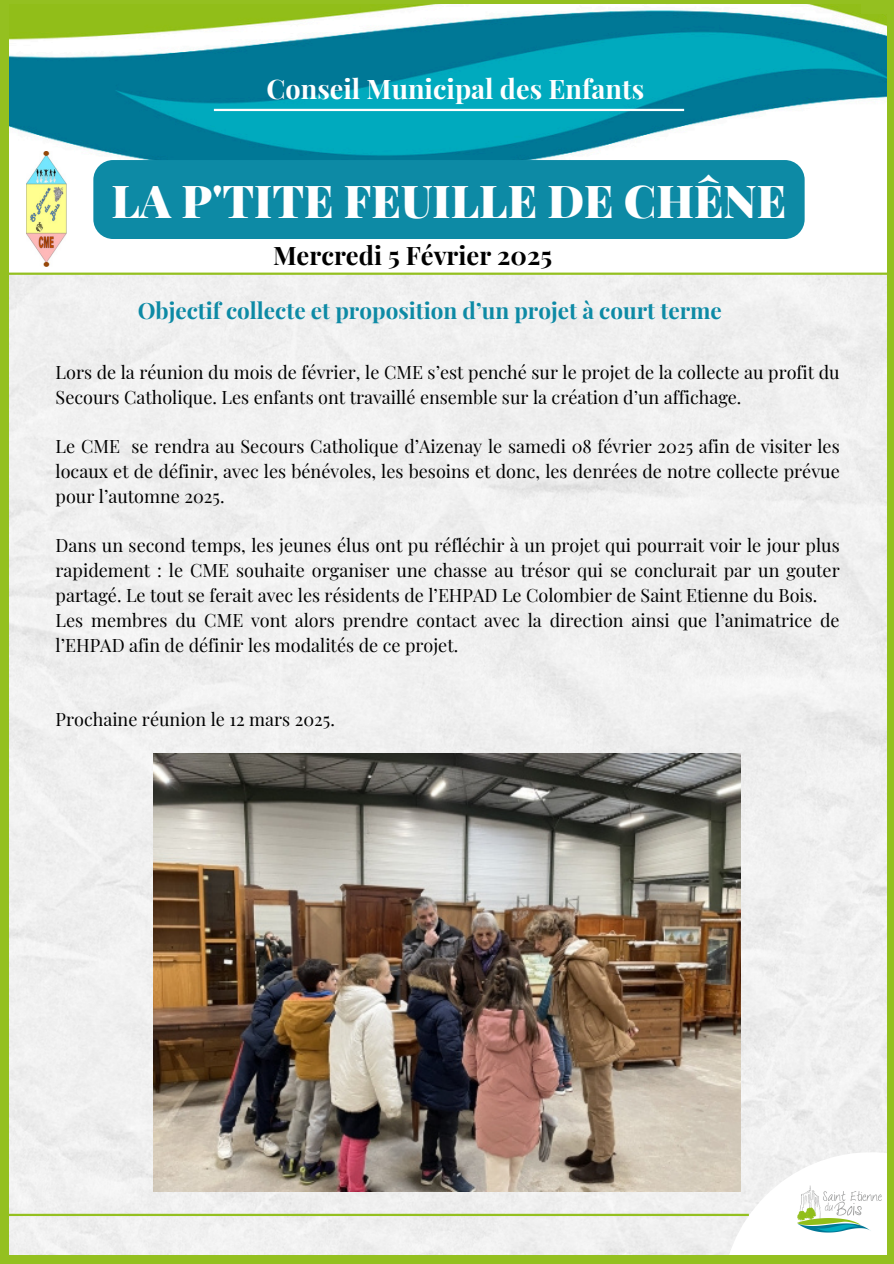
<style>
.page{position:relative;width:894px;height:1264px;background:#fff}
.page>*{position:absolute;margin:0;border:0;box-sizing:border-box;transform-origin:0 0}
.t1{font:900 45.45px "Playfair Display";color:#fff}
.t2{font:700 27px "Playfair Display";color:#fff}
.t3{font:700 25.5px "Playfair Display";color:#000}
.t4{font:700 22.5px "Playfair Display";color:#0d8aa5}
.t5{font:18px/24.8px "Playfair Display";color:#000}
</style>
<div class="page">
<div style="left:8px;top:275px;width:878px;height:980px;background:#f0f0f0"></div>
<img style="left:8px;top:4px;width:878px;height:268px">
<hr style="left:214px;top:109px;width:470px;height:2px;background:#fff">
<div style="left:721px;top:1152px;width:172px;height:111px;background:linear-gradient(to right,#f3f3f3,#fff)"></div>
<hr style="left:0;top:1213px;width:748px;height:2px;background:#94c020">
<img style="left:797px;top:1174px;width:89px;height:63px">
<img style="left:26px;top:152px;width:41px;height:114px">
<hr style="left:0;top:272px;width:893px;height:3px;background:#94c020">
<div style="left:0;top:0;width:8px;height:1263px;background:#94c020"></div>
<div style="left:886px;top:0;width:7px;height:1263px;background:#94c020"></div>
<div style="left:0;top:1255px;width:893px;height:8px;background:#94c020"></div>
<div style="left:861px;top:0;width:32px;height:14px;background:#94c020"></div>
<hr style="left:0;top:0;width:893px;height:4px;background:#94c020">
<img style="left:153px;top:753px;width:587px;height:438px">
<div style="left:93px;top:160px;width:711px;height:79px;background:#0d8aa5;border-radius:20px"></div>
<p class="t2" style="left:266px;top:70px;width:379px">Conseil Municipal des Enfants</p>
<p class="t1" style="left:111px;top:168px;width:676px">LA P'TITE FEUILLE DE CHÊNE</p>
<h3 class="t3" style="left:273px;top:238px;width:280px">Mercredi 5 Février 2025</h3>
<h2 class="t4" style="left:138px;top:294px;width:585px">Objectif collecte et proposition d’un projet à court terme</h2>
<p class="t5" style="left:56px;top:359px;width:785px">Lors de la réunion du mois de février, le CME s’est penché sur le projet de la collecte au profit du<br>Secours Catholique. Les enfants ont travaillé ensemble sur la création d’un affichage.</p>
<h2 class="t5" style="left:56px;top:433px;width:785px;text-align:justify">Le CME se rendra au Secours Catholique d’Aizenay le samedi 08 février 2025 afin de visiter les locaux et de définir, avec les bénévoles, les besoins et donc, les denrées de notre collecte prévue pour l’automne 2025.</h2>
<p class="t5" style="left:56px;top:532px;width:785px;text-align:justify">Dans un second temps, les jeunes élus ont pu réfléchir à un projet qui pourrait voir le jour plus rapidement : le CME souhaite organiser une chasse au trésor qui se conclurait par un gouter partagé. Le tout se ferait avec les résidents de l’EHPAD Le Colombier de Saint Etienne du Bois.</p>
<p class="t5" style="left:56px;top:607px;width:785px">Les membres du CME vont alors prendre contact avec la direction ainsi que l’animatrice de l’EHPAD afin de définir les modalités de ce projet.</p>
<h1 class="t5" style="left:56px;top:706px;width:281px">Prochaine réunion le 12 mars 2025.</h1>
</div>
